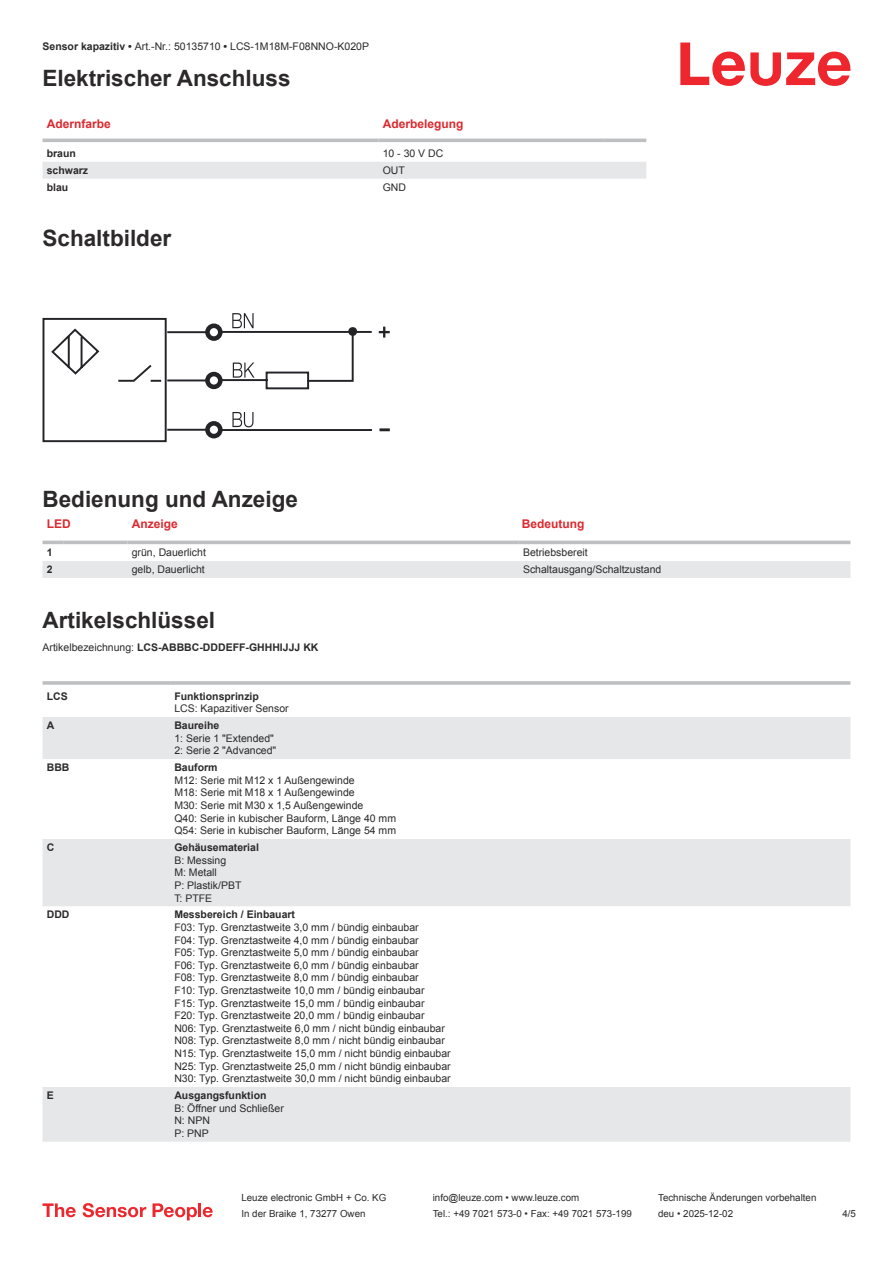
<style>
.page{position:relative;width:893px;height:1263px;background:#fff}
.page>*{position:absolute;margin:0;border:0;box-sizing:border-box;transform-origin:0 0}
.t1{font:700 22.5px "Arial";color:#2b292a}
.t2{font:700 12px "Arial";color:#db2a30}
.t3{font:10.5px/12.6px "Arial";color:#2b292a}
.t4{font:700 10.5px "Arial";color:#2b292a}
.t5{font:9.75px "Arial";color:#2b292a}
.s1{font-weight:700}
.s2{font-weight:400}
</style>
<div class="page">
<svg style="left:680px;top:43px;width:170px;height:43px"></svg>
<svg style="left:43px;top:138px;width:603px;height:1px"></svg>
<div style="left:43px;top:162px;width:603px;height:17px;background:#e6e7e9"></div>
<hr style="left:43px;top:139px;width:335px;height:3px;background:#bdbfc1">
<hr style="left:378px;top:139px;width:226px;height:3px;background:#bdbfc1">
<hr style="left:604px;top:139px;width:42px;height:3px;background:#bdbfc1">
<svg style="left:43px;top:540px;width:807px;height:38px"></svg>
<hr style="left:43px;top:541px;width:21px;height:3px;background:#bdbfc1">
<hr style="left:64px;top:541px;width:64px;height:3px;background:#bdbfc1">
<hr style="left:128px;top:541px;width:391px;height:3px;background:#bdbfc1">
<hr style="left:519px;top:541px;width:331px;height:3px;background:#bdbfc1">
<svg style="left:43px;top:717px;width:807px;height:425px"></svg>
<hr style="left:43px;top:681px;width:127px;height:4px;background:#bdbfc1">
<hr style="left:170px;top:681px;width:680px;height:4px;background:#c5c7c8">
<svg style="left:43px;top:1203px;width:33px;height:14px"></svg>
<svg style="left:83px;top:1203px;width:63px;height:14px"></svg>
<svg style="left:153px;top:1203px;width:44px;height:17px"></svg>
<hr style="left:198px;top:1203px;width:3px;height:14px;background:#ed272d">
<svg style="left:203px;top:1207px;width:10px;height:10px"></svg>
<svg style="left:43px;top:313px;width:347px;height:129px"></svg>
<p class="t3" style="left:43px;top:41px;width:328px"><span class="s1">Sensor kapazitiv •</span> Art.-Nr.: 50135710 <span class="s1">•</span> LCS-1M18M-F08NNO-K020P</p>
<h1 class="t1" style="left:43px;top:69px;width:250px">Elektrischer Anschluss</h1>
<p class="t2" style="left:47px;top:119px;width:66px">Adernfarbe</p>
<p class="t2" style="left:383px;top:119px;width:82px">Aderbelegung</p>
<p class="t4" style="left:47px;top:149px;width:31px">braun</p>
<p class="t3" style="left:383px;top:148px;width:62px">10 - 30 V DC</p>
<p class="t4" style="left:47px;top:166px;width:43px">schwarz</p>
<p class="t3" style="left:383px;top:165px;width:24px">OUT</p>
<p class="t4" style="left:47px;top:183px;width:23px">blau</p>
<p class="t3" style="left:383px;top:182px;width:25px">GND</p>
<h1 class="t1" style="left:43px;top:229px;width:130px">Schaltbilder</h1>
<h1 class="t1" style="left:43px;top:490px;width:257px">Bedienung und Anzeige</h1>
<p class="t2" style="left:47px;top:519px;width:25px">LED</p>
<p class="t2" style="left:132px;top:519px;width:48px">Anzeige</p>
<p class="t2" style="left:522px;top:519px;width:64px">Bedeutung</p>
<p class="t4" style="left:47px;top:548px;width:7px">1</p>
<p class="t3" style="left:132px;top:547px;width:76px">grün, Dauerlicht</p>
<p class="t3" style="left:523px;top:547px;width:66px">Betriebsbereit</p>
<p class="t4" style="left:47px;top:565px;width:7px">2</p>
<p class="t3" style="left:132px;top:564px;width:74px">gelb, Dauerlicht</p>
<p class="t3" style="left:523px;top:564px;width:140px">Schaltausgang/Schaltzustand</p>
<h1 class="t1" style="left:43px;top:611px;width:174px">Artikelschlüssel</h1>
<p class="t4" style="left:43px;top:643px;width:277px"><span class="s2">Artikelbezeichnung:</span> LCS-ABBBC-DDDEFF-GHHHIJJJ KK</p>
<p class="t4" style="left:47px;top:692px;width:22px">LCS</p>
<p class="t4" style="left:174px;top:692px;width:86px">Funktionsprinzip</p>
<p class="t3" style="left:174px;top:703px;width:116px">LCS: Kapazitiver Sensor</p>
<p class="t4" style="left:47px;top:721px;width:9px">A</p>
<p class="t4" style="left:174px;top:721px;width:46px">Baureihe</p>
<p class="t3" style="left:174px;top:733px;width:104px">1: Serie 1 "Extended"<br>2: Serie 2 "Advanced"</p>
<p class="t4" style="left:47px;top:763px;width:24px">BBB</p>
<p class="t4" style="left:174px;top:763px;width:45px">Bauform</p>
<p class="t3" style="left:174px;top:775px;width:223px">M12: Serie mit M12 x 1 Außengewinde<br>M18: Serie mit M18 x 1 Außengewinde<br>M30: Serie mit M30 x 1,5 Außengewinde<br>Q40: Serie in kubischer Bauform, Länge 40 mm Q54: Serie in kubischer Bauform, Länge 54 mm</p>
<p class="t4" style="left:47px;top:843px;width:9px">C</p>
<p class="t4" style="left:174px;top:843px;width:86px">Gehäusematerial</p>
<p class="t3" style="left:174px;top:855px;width:69px">B: Messing<br>M: Metall<br>P: Plastik/PBT<br>T: PTFE</p>
<p class="t4" style="left:47px;top:910px;width:24px">DDD</p>
<p class="t4" style="left:174px;top:910px;width:122px">Messbereich / Einbauart</p>
<p class="t3" style="left:174px;top:922px;width:278px">F03: Typ. Grenztastweite 3,0 mm / bündig einbaubar<br>F04: Typ. Grenztastweite 4,0 mm / bündig einbaubar<br>F05: Typ. Grenztastweite 5,0 mm / bündig einbaubar<br>F06: Typ. Grenztastweite 6,0 mm / bündig einbaubar<br>F08: Typ. Grenztastweite 8,0 mm / bündig einbaubar<br>F10: Typ. Grenztastweite 10,0 mm / bündig einbaubar<br>F15: Typ. Grenztastweite 15,0 mm / bündig einbaubar<br>F20: Typ. Grenztastweite 20,0 mm / bündig einbaubar<br>N06: Typ. Grenztastweite 6,0 mm / nicht bündig einbaubar N08: Typ. Grenztastweite 8,0 mm / nicht bündig einbaubar N15: Typ. Grenztastweite 15,0 mm / nicht bündig einbaubar N25: Typ. Grenztastweite 25,0 mm / nicht bündig einbaubar N30: Typ. Grenztastweite 30,0 mm / nicht bündig einbaubar</p>
<p class="t4" style="left:47px;top:1091px;width:9px">E</p>
<p class="t4" style="left:174px;top:1091px;width:94px">Ausgangsfunktion</p>
<p class="t3" style="left:174px;top:1103px;width:111px">B: Öffner und Schließer<br>N: NPN<br>P: PNP</p>
<p class="t5" style="left:241px;top:1194px;width:146px">Leuze electronic GmbH + Co. KG</p>
<p class="t5" style="left:433px;top:1194px;width:148px">info@leuze.com • www.leuze.com</p>
<p class="t5" style="left:658px;top:1194px;width:160px">Technische Änderungen vorbehalten</p>
<p class="t5" style="left:241px;top:1210px;width:126px">In der Braike 1, 73277 Owen</p>
<p class="t5" style="left:433px;top:1210px;width:201px">Tel.: +49 7021 573-0 • Fax: +49 7021 573-199</p>
<p class="t5" style="left:658px;top:1210px;width:76px">deu • 2025-12-02</p>
<p class="t5" style="left:842px;top:1210px;width:15px">4 /5</p>
</div>
